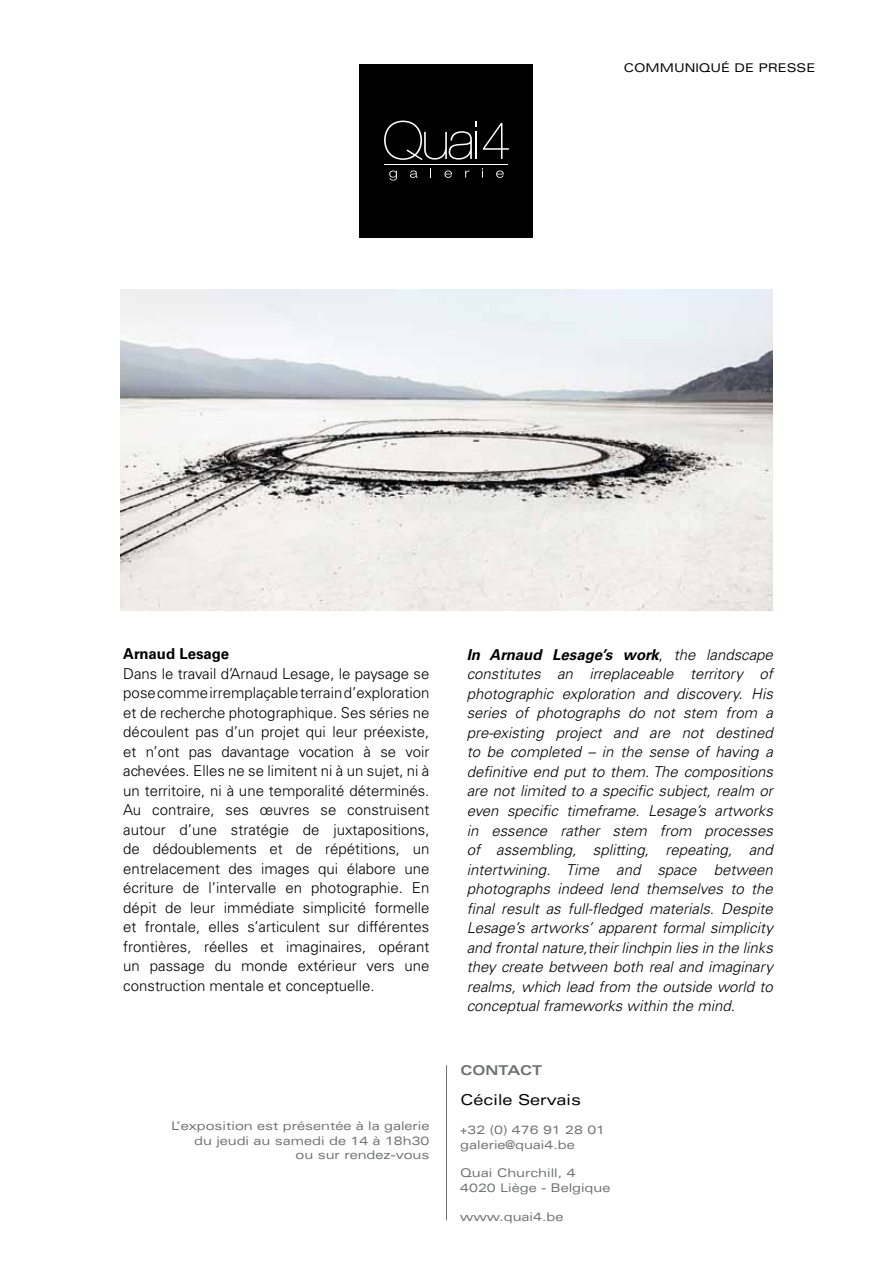
<style>
.page{position:relative;width:893px;height:1263px;background:#fff}
.page>*{position:absolute;margin:0;border:0;box-sizing:border-box;transform-origin:0 0}
.t1{font:italic 300 15px/19.5px "Univers LT";color:#000;text-align:justify}
.t2{font:300 15px/19.5px "Univers LT";color:#000;text-align:justify}
.t3{font:expanded 15px "Univers LT";color:#000}
.t4{font:700 15px "Univers LT";color:#000}
.t5{font:700 expanded 13.5px "Univers LT";color:#707172}
.t6{font:expanded 12px/14.4px "Univers LT";color:#707172}
.t7{font:expanded 12px "Univers LT";color:#000}
.s1{font-weight:700}
.s2{font-style:normal}
</style>
<div class="page">
<div style="left:360px;top:64px;width:173px;height:173px;background:#000"></div>
<svg style="left:389px;top:171px;width:8px;height:9px"></svg>
<svg style="left:410px;top:171px;width:8px;height:7px"></svg>
<svg style="left:444px;top:171px;width:8px;height:7px"></svg>
<svg style="left:465px;top:171px;width:4px;height:7px"></svg>
<svg style="left:496px;top:171px;width:8px;height:7px"></svg>
<svg style="left:384px;top:121px;width:92px;height:39px"></svg>
<svg style="left:483px;top:123px;width:26px;height:36px"></svg>
<hr style="left:385px;top:164px;width:123px;height:1px;background:#fff">
<hr style="left:446px;top:1065px;width:1px;height:155px;background:#707172">
<img style="left:120px;top:289px;width:653px;height:322px">
<p class="t7" style="left:623px;top:61px;width:193px">COMMUNIQUÉ DE PRESSE</p>
<p class="t4" style="left:123px;top:645px;width:107px">Arnaud Lesage</p>
<p class="t2" style="left:123px;top:664px;width:308px">Dans le travail d’Arnaud Lesage, le paysage se pose comme irremplaçable terrain d’exploration et de recherche photographique. Ses séries ne découlent pas d’un projet qui leur préexiste, et n’ont pas davantage vocation à se voir achevées. Elles ne se limitent ni à un sujet, ni à un territoire, ni à une temporalité déterminés.<br>Au contraire, ses œuvres se construisent autour d’une stratégie de juxtapositions, de dédoublements et de répétitions, un entrelacement des images qui élabore une écriture de l’intervalle en photographie. En dépit de leur immédiate simplicité formelle et frontale, elles s’articulent sur différentes frontières, réelles et imaginaires, opérant un passage du monde extérieur vers une construction mentale et conceptuelle.</p>
<p class="t6" style="left:171px;top:1119px;width:260px;text-align:right">L’exposition est présentée à la galerie du jeudi au samedi de 14 à 18h30<br>ou sur rendez-vous</p>
<p class="t1" style="left:467px;top:645px;width:308px"><span class="s1">In Arnaud Lesage’s work</span><span class="s2">,</span> the landscape constitutes an irreplaceable territory of photographic exploration and discovery. His series of photographs do not stem from a pre-existing project and are not destined to be completed – in the sense of having a definitive end put to them. The compositions are not limited to a specific subject, realm or even specific timeframe. Lesage’s artworks in essence rather stem from processes of assembling, splitting, repeating, and intertwining. Time and space between photographs indeed lend themselves to the final result as full-fledged materials. Despite Lesage’s artworks’ apparent formal simplicity and frontal nature,their linchpin lies in the links they create between both real and imaginary realms, which lead from the outside world to conceptual frameworks within the mind.</p>
<p class="t5" style="left:460px;top:1062px;width:83px">CONTACT</p>
<p class="t3" style="left:460px;top:1091px;width:122px">Cécile Servais</p>
<p class="t6" style="left:460px;top:1122px;width:146px">+32 (0) 476 91 28 01 galerie@quai4.be</p>
<p class="t6" style="left:460px;top:1166px;width:152px">Quai Churchill, 4<br>4020 Liège - Belgique</p>
<p class="t6" style="left:460px;top:1209px;width:105px">www.quai4.be</p>
</div>
